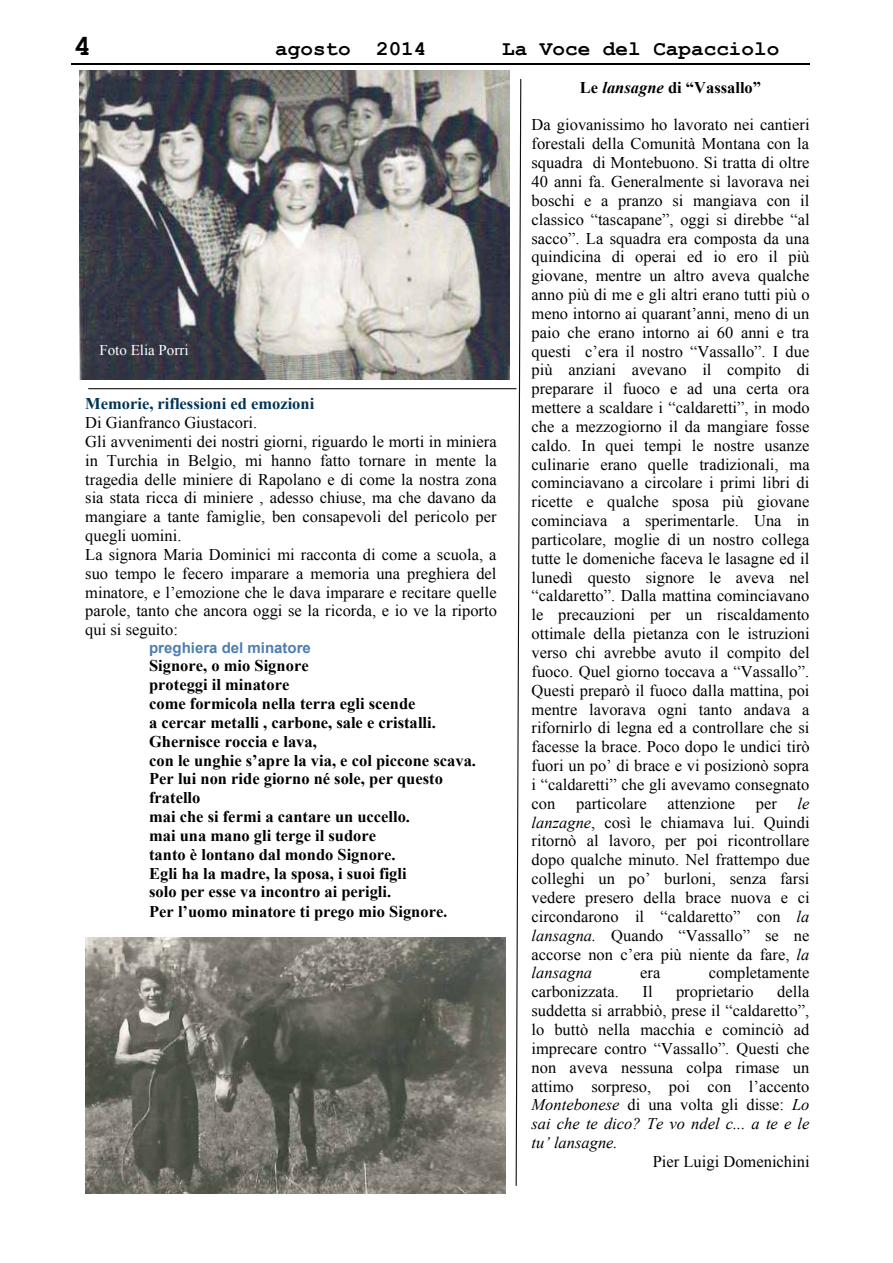
<style>
.page{position:relative;width:893px;height:1263px;background:#fff}
.page>*{position:absolute;margin:0;border:0;box-sizing:border-box;transform-origin:0 0}
.t1{font:700 29.7px "Courier New";color:#000}
.t2{font:700 20.85px "Courier New";color:#000}
.t3{font:16.35px/18.9px "Times New Roman";color:#000;text-align:justify}
.t4{font:700 16.35px/18.9px "Times New Roman";color:#000}
.t5{font:700 16.35px "Times New Roman";color:#035}
.t6{font:700 15px "Arial";color:#4e7eb1}
.t7{font:15px "Times New Roman";color:#fff}
.s1{font-family:"Calibri"}
.s2{font-style:italic}
</style>
<div class="page">
<hr style="left:71px;top:63px;width:738px;height:2px;background:#000">
<img style="left:79px;top:71px;width:431px;height:308px">
<img style="left:85px;top:937px;width:420px;height:257px">
<svg style="left:515px;top:78px;width:7px;height:1108px"></svg>
<hr style="left:89px;top:388px;width:427px;height:1px;background:#111211">
<h1 class="t1" style="left:73px;top:27px;width:19px">4</h1>
<p class="t2" style="left:275px;top:35px;width:153px">agosto 2014</p>
<p class="t2" style="left:502px;top:35px;width:279px">La Voce del Capacciolo</p>
<p class="t7" style="left:99px;top:340px;width:91px">Foto Elia Porri</p>
<p class="t5" style="left:85px;top:392px;width:230px">Memorie, riflessioni ed emozioni</p>
<p class="t3" style="left:85px;top:413px;width:413px;text-align:left">Di Gianfranco Giustacori.<br>Gli avvenimenti dei nostri giorni, riguardo le morti in miniera in Turchia in Belgio, mi hanno fatto tornare in mente la tragedia delle miniere di Rapolano e di come la nostra zona sia stata ricca di miniere , adesso chiuse, ma che davano da mangiare a tante famiglie, ben consapevoli del pericolo per quegli uomini.<br>La signora Maria Dominici mi racconta di come a scuola, a suo tempo le fecero imparare a memoria una preghiera del minatore, e l’emozione che le dava imparare e recitare quelle parole, tanto che ancora oggi se la ricorda, e io ve la riporto qui si seguito:</p>
<p class="t6" style="left:149px;top:638px;width:163px">preghiera del minatore</p>
<p class="t4" style="left:149px;top:656px;width:328px">Signore, o mio Signore<br>proteggi il minatore<br>come formicola nella terra egli scende<br>a cercar metalli , carbone, sale e cristalli.<br>Ghernisce roccia e lava,<br>con le unghie s’apre la via, e col piccone scava.<br>Per lui non ride giorno né sole, per questo fratello<br>mai che si fermi a cantare un uccello.<br>mai una mano gli terge il sudore<br>tanto è lontano dal mondo Signore.<br>Egli ha la madre, la sposa, i suoi figli<br>solo per esse va incontro ai perigli.<br>Per l’uomo minatore ti prego mio Signore<span class="s1">.</span></p>
<p class="t4" style="left:580px;top:77px;width:183px">Le <span class="s2">lansagne</span> di “Vassallo”</p>
<p class="t3" style="left:532px;top:115px;width:280px">Da giovanissimo ho lavorato nei cantieri forestali della Comunità Montana con la squadra di Montebuono. Si tratta di oltre 40 anni fa. Generalmente si lavorava nei boschi e a pranzo si mangiava con il classico “tascapane”, oggi si direbbe “al sacco”. La squadra era composta da una quindicina di operai ed io ero il più giovane, mentre un altro aveva qualche anno più di me e gli altri erano tutti più o meno intorno ai quarant’anni, meno di un paio che erano intorno ai 60 anni e tra questi c’era il nostro “Vassallo”. I due più anziani avevano il compito di preparare il fuoco e ad una certa ora mettere a scaldare i “caldaretti”, in modo che a mezzogiorno il da mangiare fosse caldo. In quei tempi le nostre usanze culinarie erano quelle tradizionali, ma cominciavano a circolare i primi libri di ricette e qualche sposa più giovane cominciava a sperimentarle. Una in particolare, moglie di un nostro collega tutte le domeniche faceva le lasagne ed il lunedì questo signore le aveva nel “caldaretto”. Dalla mattina cominciavano le precauzioni per un riscaldamento ottimale della pietanza con le istruzioni verso chi avrebbe avuto il compito del fuoco. Quel giorno toccava a “Vassallo”.<br>Questi preparò il fuoco dalla mattina, poi mentre lavorava ogni tanto andava a rifornirlo di legna ed a controllare che si facesse la brace. Poco dopo le undici tirò fuori un po’ di brace e vi posizionò sopra i “caldaretti” che gli avevamo consegnato con</p>
<p class="t3" style="left:532px;top:793px;width:280px;text-indent:266px"><span class="s2">le lanzagne</span>, così le chiamava lui. Quindi ritornò al lavoro, per poi ricontrollare dopo qualche minuto. Nel frattempo due colleghi un po’ burloni, senza farsi vedere presero della brace nuova e ci circondarono il “caldaretto” con <span class="s2">la lansagna.</span> Quando “Vassallo” se ne accorse non c’era più niente da fare, <span class="s2">la lansagna</span></p>
<p class="t3" style="left:576px;top:793px;width:72px">particolare</p>
<p class="t3" style="left:667px;top:793px;width:69px">attenzione</p>
<p class="t3" style="left:756px;top:793px;width:23px">per</p>
<p class="t3" style="left:640px;top:963px;width:22px">era</p>
<p class="t3" style="left:709px;top:963px;width:102px">completamente</p>
<p class="t3" style="left:532px;top:982px;width:279px;text-indent:246px">della suddetta si arrabbiò, prese il “caldaretto”, lo buttò nella macchia e cominciò ad imprecare contro “Vassallo”. Questi che non aveva nessuna colpa rimase un attimo sorpreso, poi con l’accento <span class="s2">Montebonese</span> di una volta gli disse: <span class="s2">Lo sai che te dico? Te vo ndel c... a te e le tu’ lansagne.</span></p>
<p class="t3" style="left:653px;top:1152px;width:158px">Pier Luigi Domenichini</p>
<p class="t3" style="left:532px;top:982px;width:89px">carbonizzata.</p>
<p class="t3" style="left:642px;top:982px;width:12px">Il</p>
<p class="t3" style="left:676px;top:982px;width:79px">proprietario</p>
</div>
